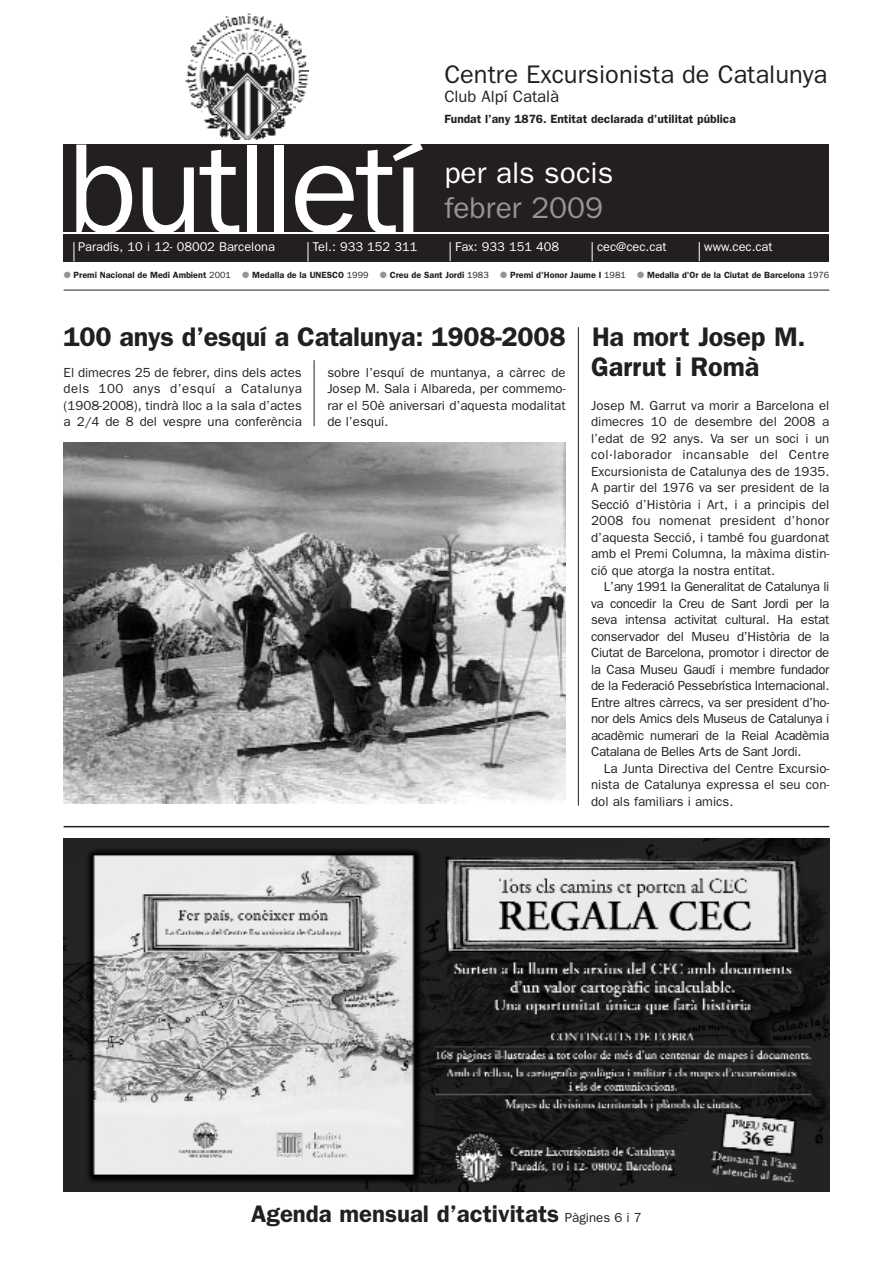
<style>
.page{position:relative;width:893px;height:1263px;background:#fff}
.page>*{position:absolute;margin:0;border:0;box-sizing:border-box;transform-origin:0 0}
.t1{font:128.25px "Franklin Gothic";letter-spacing:-.03em;color:#fff}
.t2{font:30px "Franklin Gothic";color:#fff}
.t3{font:30px "Franklin Gothic";color:#939598}
.t4{font:600 27px "Franklin Gothic";letter-spacing:-.01em;color:#231f20}
.t5{font:25.5px "Franklin Gothic";color:#231f20}
.t6{font:600 24px "Franklin Gothic";color:#231f20}
.t7{font:16.5px "Franklin Gothic";color:#231f20}
.t8{font:13.2px/16.5px "Franklin Gothic";color:#231f20;text-align:justify}
.t9{font:12.75px "Franklin Gothic";color:#fff}
.t10{font:600 12px "Franklin Gothic";color:#231f20}
.t11{font:600 9px "Franklin Gothic";color:#231f20}
.s1{color:#939598}
.s2{font-weight:400}
.s3{font-weight:400;font-size:13.2px}
</style>
<div class="page">
<hr style="left:314px;top:360px;width:1px;height:66px;background:#231f20">
<hr style="left:578px;top:327px;width:1px;height:479px;background:#231f20">
<div style="left:64px;top:145px;width:765px;height:87px;background:#231f20"></div>
<div style="left:64px;top:234px;width:765px;height:28px;background:#231f20"></div>
<img style="left:185px;top:13px;width:123px;height:127px">
<svg style="left:74px;top:242px;width:1px;height:20px"></svg>
<svg style="left:307px;top:242px;width:1px;height:20px"></svg>
<svg style="left:450px;top:242px;width:1px;height:19px"></svg>
<svg style="left:591px;top:242px;width:1px;height:19px"></svg>
<svg style="left:698px;top:242px;width:1px;height:19px"></svg>
<hr style="left:64px;top:290px;width:765px;height:1px;background:#231f20">
<img style="left:64px;top:839px;width:765px;height:352px">
<img style="left:64px;top:443px;width:501px;height:361px">
<hr style="left:64px;top:826px;width:765px;height:1px;background:#231f20">
<h3 class="t5" style="left:444px;top:65px;width:384px">Centre Excursionista de Catalunya</h3>
<p class="t7" style="left:444px;top:91px;width:116px">Club Alpí Català</p>
<p class="t10" style="left:444px;top:115px;width:293px">Fundat l’any 1876. Entitat declarada d’utilitat pública</p>
<h1 class="t1" style="left:68px;top:145px;width:357px">butlletí</h1>
<p class="t9" style="left:78px;top:242px;width:198px">Paradís, 10 i 12- 08002 Barcelona</p>
<p class="t9" style="left:313px;top:242px;width:106px">Tel.: 933 152 311</p>
<p class="t9" style="left:455px;top:242px;width:105px">Fax: 933 151 408</p>
<p class="t9" style="left:597px;top:242px;width:71px">cec@cec.cat</p>
<p class="t9" style="left:704px;top:242px;width:70px">www.cec.cat</p>
<p class="t11" style="left:64px;top:272px;width:169px"><span class="s1">●</span> Premi Nacional de Medi Ambient <span class="s2">2001</span></p>
<p class="t11" style="left:242px;top:272px;width:128px"><span class="s1">●</span> Medalla de la UNESCO <span class="s2">1999</span></p>
<p class="t11" style="left:380px;top:272px;width:110px"><span class="s1">●</span> Creu de Sant Jordi <span class="s2">1983</span></p>
<p class="t11" style="left:500px;top:272px;width:127px"><span class="s1">●</span> Premi d'Honor Jaume I <span class="s2">1981</span></p>
<p class="t11" style="left:637px;top:272px;width:194px"><span class="s1">●</span> Medalla d'Or de la Ciutat de Barcelona <span class="s2">1976</span></p>
<h2 class="t2" style="left:444px;top:162px;width:170px">per als socis</h2>
<h2 class="t3" style="left:444px;top:197px;width:160px">febrer 2009</h2>
<h3 class="t4" style="left:64px;top:327px;width:743px">100 anys d’esquí a Catalunya: 1908-2008 Ha mort Josep M.</h3>
<p class="t8" style="left:64px;top:365px;width:240px">El dimecres 25 de febrer, dins dels actes</p>
<h3 class="t4" style="left:591px;top:357px;width:170px">Garrut i Romà</h3>
<p class="t8" style="left:64px;top:382px;width:240px">dels 100 anys d’esquí a Catalunya (1908-2008), tindrà lloc a la sala d’actes a 2/4 de 8 del vespre una conferència</p>
<p class="t8" style="left:327px;top:365px;width:240px">sobre l’esquí de muntanya, a càrrec de Josep M. Sala i Albareda, per commemo&shy;rar el 50è aniversari d’aquesta modalitat de l’esquí.</p>
<p class="t8" style="left:591px;top:398px;width:240px">Josep M. Garrut va morir a Barcelona el dimecres 10 de desembre del 2008 a l’edat de 92 anys. Va ser un soci i un col·laborador incansable del Centre Excursionista de Catalunya des de 1935.<br>A partir del 1976 va ser president de la Secció d’Història i Art, i a principis del 2008 fou nomenat president d’honor d’aquesta Secció, i també fou guardonat amb el Premi Columna, la màxima distin&shy;ció que atorga la nostra entitat.</p>
<p class="t8" style="left:591px;top:580px;width:240px;text-indent:13px">L’any 1991 la Generalitat de Catalunya li va concedir la Creu de Sant Jordi per la seva intensa activitat cultural. Ha estat conservador del Museu d’Història de la Ciutat de Barcelona, promotor i director de la Casa Museu Gaudí i membre fundador de la Federació Pessebrística Internacional.<br>Entre altres càrrecs, va ser president d’ho&shy;nor dels Amics dels Museus de Catalunya i acadèmic numerari de la Reial Acadèmia Catalana de Belles Arts de Sant Jordi.</p>
<p class="t8" style="left:591px;top:761px;width:240px;text-indent:13px">La Junta Directiva del Centre Excursio&shy;nista de Catalunya expressa el seu con&shy;dol als familiars i amics.</p>
<h3 class="t6" style="left:251px;top:1205px;width:392px">Agenda mensual d’activitats <span class="s3">Pàgines 6 i 7</span></h3>
</div>
